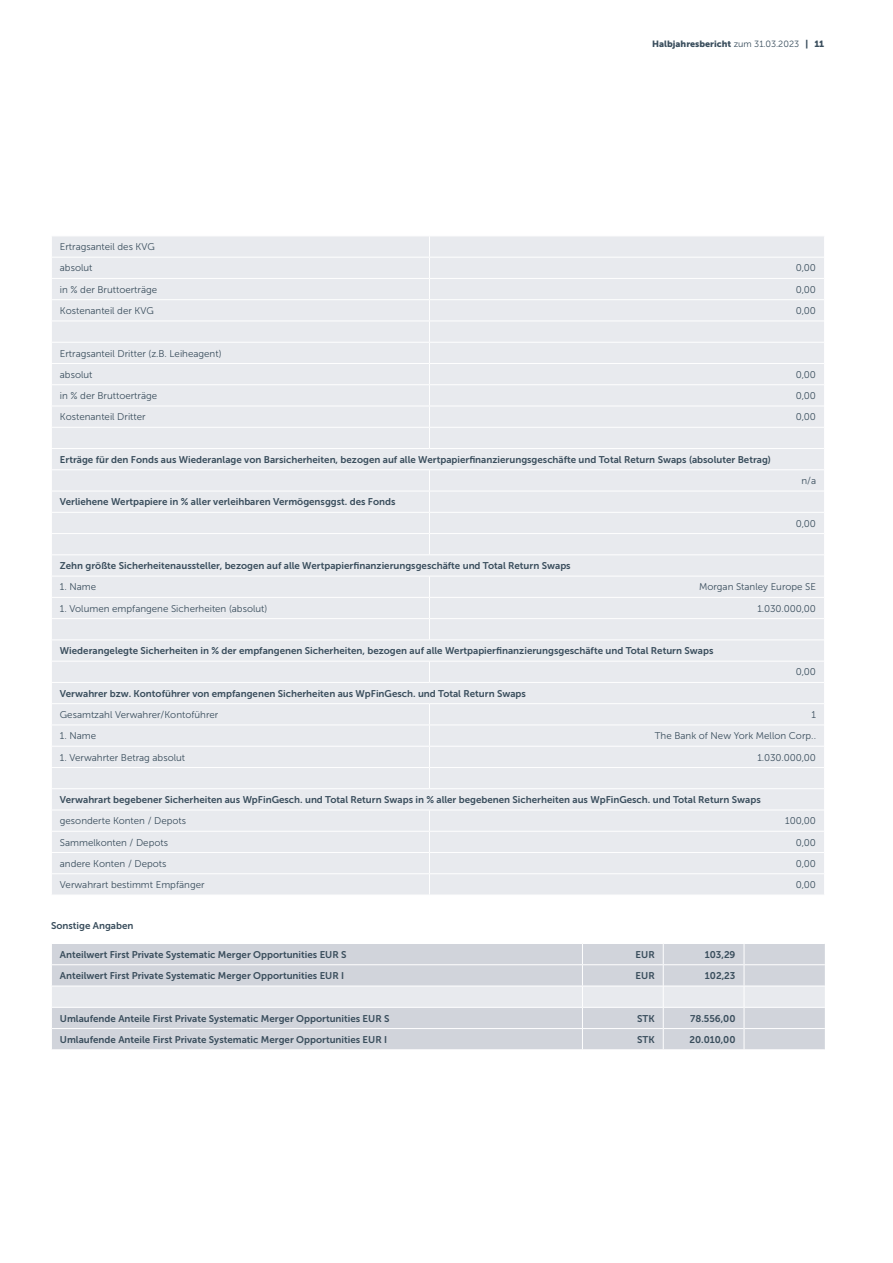
<style>
.page{position:relative;width:893px;height:1263px;background:#fff}
.page>*{position:absolute;margin:0;border:0;box-sizing:border-box;transform-origin:0 0}
.t1{font:9.75px "Museo Sans 700";color:#394d5c}
.t2{font:9.75px/21.3px "Museo Sans 300";color:#394d5c}
.t3{font:9px "Museo Sans 900";color:#394d5c}
.s1{font-family:"Museo Sans 300"}
</style>
<div class="page">
<div style="left:52px;top:237px;width:772px;height:658px;background:#e8eaee"></div>
<hr style="left:51px;top:257px;width:378px;height:1px;background:#fff">
<hr style="left:429px;top:257px;width:395px;height:1px;background:#fff">
<hr style="left:51px;top:278px;width:378px;height:1px;background:#fff">
<hr style="left:429px;top:278px;width:395px;height:1px;background:#fff">
<hr style="left:51px;top:299px;width:378px;height:1px;background:#fff">
<hr style="left:429px;top:299px;width:395px;height:1px;background:#fff">
<hr style="left:51px;top:321px;width:378px;height:1px;background:#fff">
<hr style="left:429px;top:321px;width:395px;height:1px;background:#fff">
<hr style="left:51px;top:342px;width:378px;height:1px;background:#fff">
<hr style="left:429px;top:342px;width:395px;height:1px;background:#fff">
<hr style="left:51px;top:363px;width:378px;height:1px;background:#fff">
<hr style="left:429px;top:363px;width:395px;height:1px;background:#fff">
<hr style="left:51px;top:384px;width:378px;height:1px;background:#fff">
<hr style="left:429px;top:384px;width:395px;height:1px;background:#fff">
<hr style="left:51px;top:406px;width:378px;height:1px;background:#fff">
<hr style="left:429px;top:406px;width:395px;height:1px;background:#fff">
<hr style="left:51px;top:427px;width:378px;height:1px;background:#fff">
<hr style="left:429px;top:427px;width:395px;height:1px;background:#fff">
<svg style="left:429px;top:237px;width:1px;height:211px"></svg>
<hr style="left:51px;top:448px;width:378px;height:1px;background:#fff">
<hr style="left:429px;top:448px;width:395px;height:1px;background:#fff">
<hr style="left:51px;top:469px;width:378px;height:1px;background:#fff">
<hr style="left:429px;top:469px;width:395px;height:1px;background:#fff">
<hr style="left:51px;top:491px;width:378px;height:1px;background:#fff">
<hr style="left:429px;top:491px;width:395px;height:1px;background:#fff">
<hr style="left:51px;top:512px;width:378px;height:1px;background:#fff">
<hr style="left:429px;top:512px;width:395px;height:1px;background:#fff">
<hr style="left:51px;top:533px;width:378px;height:1px;background:#fff">
<hr style="left:429px;top:533px;width:395px;height:1px;background:#fff">
<svg style="left:429px;top:470px;width:1px;height:84px"></svg>
<hr style="left:51px;top:554px;width:378px;height:1px;background:#fff">
<hr style="left:429px;top:554px;width:395px;height:1px;background:#fff">
<hr style="left:51px;top:576px;width:378px;height:1px;background:#fff">
<hr style="left:429px;top:576px;width:395px;height:1px;background:#fff">
<hr style="left:51px;top:597px;width:378px;height:1px;background:#fff">
<hr style="left:429px;top:597px;width:395px;height:1px;background:#fff">
<hr style="left:51px;top:618px;width:378px;height:1px;background:#fff">
<hr style="left:429px;top:618px;width:395px;height:1px;background:#fff">
<svg style="left:429px;top:577px;width:1px;height:62px"></svg>
<hr style="left:51px;top:639px;width:378px;height:1px;background:#fff">
<hr style="left:429px;top:639px;width:395px;height:1px;background:#fff">
<hr style="left:51px;top:661px;width:378px;height:1px;background:#fff">
<hr style="left:429px;top:661px;width:395px;height:1px;background:#fff">
<svg style="left:429px;top:662px;width:1px;height:20px"></svg>
<hr style="left:51px;top:682px;width:378px;height:1px;background:#fff">
<hr style="left:429px;top:682px;width:395px;height:1px;background:#fff">
<hr style="left:51px;top:703px;width:378px;height:1px;background:#fff">
<hr style="left:429px;top:703px;width:395px;height:1px;background:#fff">
<hr style="left:51px;top:724px;width:378px;height:1px;background:#fff">
<hr style="left:429px;top:724px;width:395px;height:1px;background:#fff">
<hr style="left:51px;top:746px;width:378px;height:1px;background:#fff">
<hr style="left:429px;top:746px;width:395px;height:1px;background:#fff">
<hr style="left:51px;top:767px;width:378px;height:1px;background:#fff">
<hr style="left:429px;top:767px;width:395px;height:1px;background:#fff">
<svg style="left:429px;top:704px;width:1px;height:84px"></svg>
<hr style="left:51px;top:788px;width:378px;height:1px;background:#fff">
<hr style="left:429px;top:788px;width:395px;height:1px;background:#fff">
<hr style="left:51px;top:810px;width:378px;height:1px;background:#fff">
<hr style="left:429px;top:810px;width:395px;height:1px;background:#fff">
<hr style="left:51px;top:831px;width:378px;height:1px;background:#fff">
<hr style="left:429px;top:831px;width:395px;height:1px;background:#fff">
<hr style="left:51px;top:852px;width:378px;height:1px;background:#fff">
<hr style="left:429px;top:852px;width:395px;height:1px;background:#fff">
<hr style="left:51px;top:873px;width:378px;height:1px;background:#fff">
<hr style="left:429px;top:873px;width:395px;height:1px;background:#fff">
<svg style="left:429px;top:811px;width:1px;height:84px"></svg>
<svg style="left:52px;top:944px;width:773px;height:105px;background:#d7dae0"></svg>
<p class="t2" style="left:60px;top:236px;width:96px">Ertragsanteil des KVG absolut</p>
<p class="t3" style="left:652px;top:39px;width:174px">Halbjahresbericht <span class="s1">zum 31.03.2023</span> | 11</p>
<p class="t2" style="left:796px;top:257px;width:22px">0,00</p>
<p class="t2" style="left:60px;top:279px;width:99px">in % der Bruttoerträge</p>
<p class="t2" style="left:796px;top:279px;width:22px">0,00</p>
<p class="t2" style="left:60px;top:300px;width:95px">Kostenanteil der KVG</p>
<p class="t2" style="left:796px;top:300px;width:22px">0,00</p>
<p class="t2" style="left:60px;top:343px;width:163px">Ertragsanteil Dritter (z.B. Leiheagent) absolut</p>
<p class="t2" style="left:796px;top:364px;width:22px">0,00</p>
<p class="t2" style="left:60px;top:385px;width:99px">in % der Bruttoerträge</p>
<p class="t2" style="left:796px;top:385px;width:22px">0,00</p>
<p class="t2" style="left:60px;top:406px;width:87px">Kostenanteil Dritter</p>
<p class="t2" style="left:796px;top:406px;width:22px">0,00</p>
<p class="t1" style="left:60px;top:454px;width:713px">Erträge für den Fonds aus Wiederanlage von Barsicherheiten, bezogen auf alle Wertpapierfinanzierungsgeschäfte und Total Return Swaps (absoluter Betrag)</p>
<p class="t2" style="left:801px;top:470px;width:16px">n/a</p>
<p class="t1" style="left:60px;top:497px;width:337px">Verliehene Wertpapiere in % aller verleihbaren Vermögensggst. des Fonds</p>
<p class="t2" style="left:796px;top:513px;width:22px">0,00</p>
<p class="t1" style="left:60px;top:560px;width:512px">Zehn größte Sicherheitenaussteller, bezogen auf alle Wertpapierfinanzierungsgeschäfte und Total Return Swaps</p>
<p class="t2" style="left:60px;top:576px;width:38px">1. Name</p>
<p class="t2" style="left:699px;top:576px;width:118px">Morgan Stanley Europe SE</p>
<p class="t2" style="left:60px;top:598px;width:209px">1. Volumen empfangene Sicherheiten (absolut)</p>
<p class="t2" style="left:757px;top:598px;width:60px">1.030.000,00</p>
<p class="t1" style="left:60px;top:645px;width:655px">Wiederangelegte Sicherheiten in % der empfangenen Sicherheiten, bezogen auf alle Wertpapierfinanzierungsgeschäfte und Total Return Swaps</p>
<p class="t2" style="left:796px;top:661px;width:22px">0,00</p>
<p class="t1" style="left:60px;top:688px;width:468px">Verwahrer bzw. Kontoführer von empfangenen Sicherheiten aus WpFinGesch. und Total Return Swaps</p>
<p class="t2" style="left:60px;top:704px;width:160px">Gesamtzahl Verwahrer/Kontoführer</p>
<p class="t2" style="left:811px;top:704px;width:6px">1</p>
<p class="t2" style="left:60px;top:725px;width:38px">1. Name</p>
<p class="t2" style="left:655px;top:725px;width:163px">The Bank of New York Mellon Corp..</p>
<p class="t2" style="left:60px;top:746px;width:127px">1. Verwahrter Betrag absolut</p>
<p class="t2" style="left:757px;top:746px;width:60px">1.030.000,00</p>
<p class="t1" style="left:60px;top:794px;width:702px">Verwahrart begebener Sicherheiten aus WpFinGesch. und Total Return Swaps in % aller begebenen Sicherheiten aus WpFinGesch. und Total Return Swaps</p>
<p class="t2" style="left:60px;top:810px;width:128px">gesonderte Konten / Depots</p>
<p class="t2" style="left:785px;top:810px;width:32px">100,00</p>
<p class="t2" style="left:60px;top:832px;width:110px">Sammelkonten / Depots</p>
<p class="t2" style="left:796px;top:832px;width:22px">0,00</p>
<p class="t2" style="left:60px;top:853px;width:108px">andere Konten / Depots</p>
<p class="t2" style="left:796px;top:853px;width:22px">0,00</p>
<p class="t2" style="left:60px;top:874px;width:146px">Verwahrart bestimmt Empfänger</p>
<p class="t2" style="left:796px;top:874px;width:22px">0,00</p>
<p class="t1" style="left:51px;top:920px;width:84px">Sonstige Angaben</p>
<p class="t1" style="left:60px;top:949px;width:288px">Anteilwert First Private Systematic Merger Opportunities EUR S</p>
<p class="t1" style="left:636px;top:949px;width:21px">EUR</p>
<p class="t1" style="left:705px;top:949px;width:32px">103,29</p>
<p class="t1" style="left:60px;top:970px;width:286px">Anteilwert First Private Systematic Merger Opportunities EUR I</p>
<p class="t1" style="left:636px;top:970px;width:21px">EUR</p>
<p class="t1" style="left:705px;top:970px;width:32px">102,23</p>
<p class="t1" style="left:60px;top:1013px;width:331px">Umlaufende Anteile First Private Systematic Merger Opportunities EUR S</p>
<p class="t1" style="left:637px;top:1013px;width:19px">STK</p>
<p class="t1" style="left:690px;top:1013px;width:47px">78.556,00</p>
<p class="t1" style="left:60px;top:1034px;width:329px">Umlaufende Anteile First Private Systematic Merger Opportunities EUR I</p>
<p class="t1" style="left:637px;top:1034px;width:19px">STK</p>
<p class="t1" style="left:690px;top:1034px;width:47px">20.010,00</p>
</div>
